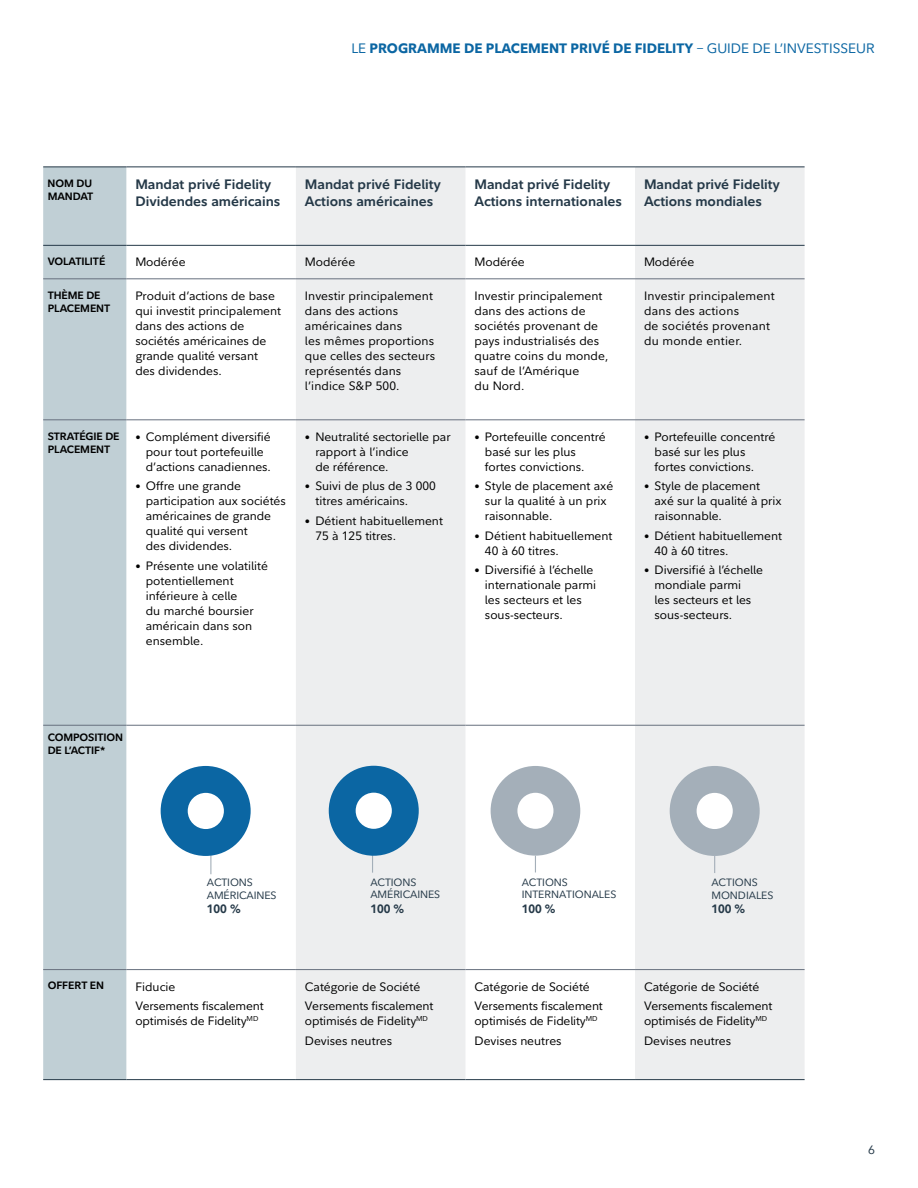
<style>
.page{position:relative;width:918px;height:1188px;background:#fff}
.page>*{position:absolute;margin:0;border:0;box-sizing:border-box;transform-origin:0 0}
.t1{font:700 13.5px/16.5px "Fidelity Sans";color:#253948}
.t2{font:800 13.5px "Fidelity Sans";color:#0b66a3}
.t3{font:12px/15px "Fidelity Sans";color:#000}
.t4{font:12px/15px "Fidelity Sans";letter-spacing:.02em;color:#000}
.t5{font:700 12px "Fidelity Sans";color:#253948}
.t6{font:12px "Fidelity Sans";color:#253948}
.t7{font:700 10.5px/13.5px "Fidelity Sans";letter-spacing:-.005em;color:#000}
.t8{font:10.5px/12.6px "Fidelity Sans";letter-spacing:-.005em;color:#253948}
.s1{font-weight:400}
.s2{font-weight:300;font-size:10.5px}
</style>
<div class="page">
<div style="left:43px;top:167px;width:83px;height:912px;background:#c0cfd5"></div>
<svg style="left:296px;top:167px;width:509px;height:912px;fill:#edeeef"></svg>
<hr style="left:43px;top:166px;width:83px;height:1px;background:#253948">
<hr style="left:126px;top:166px;width:170px;height:1px;background:#253948">
<hr style="left:296px;top:166px;width:169px;height:1px;background:#253948">
<hr style="left:465px;top:166px;width:170px;height:1px;background:#253948">
<hr style="left:635px;top:166px;width:170px;height:1px;background:#253948">
<hr style="left:43px;top:245px;width:83px;height:1px;background:#253948">
<hr style="left:126px;top:245px;width:170px;height:1px;background:#253948">
<hr style="left:296px;top:245px;width:169px;height:1px;background:#253948">
<hr style="left:465px;top:245px;width:170px;height:1px;background:#253948">
<hr style="left:635px;top:245px;width:170px;height:1px;background:#253948">
<hr style="left:43px;top:1079px;width:83px;height:1px;background:#253948">
<hr style="left:126px;top:1079px;width:170px;height:1px;background:#253948">
<hr style="left:296px;top:1079px;width:169px;height:1px;background:#253948">
<hr style="left:465px;top:1079px;width:170px;height:1px;background:#253948">
<hr style="left:635px;top:1079px;width:170px;height:1px;background:#253948">
<hr style="left:43px;top:279px;width:83px;height:1px;background:#67707e">
<hr style="left:126px;top:279px;width:170px;height:1px;background:#67707e">
<hr style="left:296px;top:279px;width:169px;height:1px;background:#67707e">
<hr style="left:465px;top:279px;width:170px;height:1px;background:#67707e">
<hr style="left:635px;top:279px;width:170px;height:1px;background:#67707e">
<hr style="left:43px;top:420px;width:83px;height:1px;background:#67707e">
<hr style="left:126px;top:420px;width:170px;height:1px;background:#67707e">
<hr style="left:296px;top:420px;width:169px;height:1px;background:#67707e">
<hr style="left:465px;top:420px;width:170px;height:1px;background:#67707e">
<hr style="left:635px;top:420px;width:170px;height:1px;background:#67707e">
<hr style="left:43px;top:725px;width:83px;height:1px;background:#67707e">
<hr style="left:126px;top:725px;width:170px;height:1px;background:#67707e">
<hr style="left:296px;top:725px;width:169px;height:1px;background:#67707e">
<hr style="left:465px;top:725px;width:170px;height:1px;background:#67707e">
<hr style="left:635px;top:725px;width:170px;height:1px;background:#67707e">
<hr style="left:43px;top:969px;width:83px;height:1px;background:#67707e">
<hr style="left:126px;top:969px;width:170px;height:1px;background:#67707e">
<hr style="left:296px;top:969px;width:169px;height:1px;background:#67707e">
<hr style="left:465px;top:969px;width:170px;height:1px;background:#67707e">
<hr style="left:635px;top:969px;width:170px;height:1px;background:#67707e">
<svg style="left:210px;top:856px;width:1px;height:18px"></svg>
<div style="left:161px;top:766px;width:90px;height:90px;background:#0b66a3;border-radius:45px"></div>
<div style="left:188px;top:793px;width:36px;height:36px;background:#fff;border-radius:50%"></div>
<hr style="left:372px;top:826px;width:1px;height:47px;background:#a4afb9">
<div style="left:329px;top:766px;width:90px;height:90px;background:#0b66a3;border-radius:45px"></div>
<div style="left:356px;top:793px;width:36px;height:36px;background:#fff;border-radius:50%"></div>
<svg style="left:535px;top:856px;width:1px;height:16px"></svg>
<div style="left:491px;top:766px;width:89px;height:90px;background:#a4afb9;border-radius:45px"></div>
<div style="left:517px;top:793px;width:36px;height:36px;background:#fff;border-radius:50%"></div>
<svg style="left:714px;top:856px;width:1px;height:17px"></svg>
<div style="left:670px;top:766px;width:90px;height:90px;background:#a4afb9;border-radius:45px"></div>
<div style="left:697px;top:793px;width:36px;height:36px;background:#fff;border-radius:50%"></div>
<p class="t2" style="left:351px;top:40px;width:525px"><span class="s1">LE</span> PROGRAMME DE PLACEMENT PRIVÉ DE FIDELITY <span class="s1">– GUIDE DE L’INVESTISSEUR</span></p>
<p class="t7" style="left:48px;top:176px;width:47px">NOM DU<br>MANDAT</p>
<p class="t1" style="left:135px;top:176px;width:147px">Mandat privé Fidelity<br>Dividendes américains</p>
<p class="t1" style="left:305px;top:176px;width:138px">Mandat privé Fidelity<br>Actions américaines</p>
<p class="t1" style="left:474px;top:176px;width:149px">Mandat privé Fidelity<br>Actions internationales</p>
<p class="t1" style="left:644px;top:176px;width:138px">Mandat privé Fidelity<br>Actions mondiales</p>
<p class="t7" style="left:48px;top:255px;width:59px">VOLATILITÉ</p>
<p class="t3" style="left:135px;top:255px;width:52px">Modérée</p>
<p class="t3" style="left:305px;top:255px;width:52px">Modérée</p>
<p class="t3" style="left:474px;top:255px;width:52px">Modérée</p>
<p class="t3" style="left:644px;top:255px;width:52px">Modérée</p>
<p class="t7" style="left:48px;top:288px;width:64px">THÈME DE<br>PLACEMENT</p>
<p class="t3" style="left:135px;top:288px;width:147px">Produit d’actions de base qui investit principalement dans des actions de sociétés américaines de grande qualité versant<br>des dividendes.</p>
<p class="t3" style="left:305px;top:288px;width:132px">Investir principalement dans des actions américaines dans<br>les mêmes proportions que celles des secteurs représentés dans l’indice S&amp;P 500.</p>
<p class="t3" style="left:474px;top:288px;width:136px">Investir principalement dans des actions de sociétés provenant de pays industrialisés des quatre coins du monde, sauf de l’Amérique<br>du Nord.</p>
<p class="t4" style="left:644px;top:288px;width:132px">Investir principalement dans des actions<br>de sociétés provenant du monde entier.</p>
<p class="t7" style="left:48px;top:429px;width:73px">STRATÉGIE DE<br>PLACEMENT</p>
<p class="t3" style="left:146px;top:429px;width:127px;text-indent:-10px"><span class="s2">•</span> Complément diversifié pour tout portefeuille d’actions canadiennes.</p>
<p class="t3" style="left:146px;top:479px;width:142px;text-indent:-10px"><span class="s2">•</span> Offre une grande participation aux sociétés américaines de grande qualité qui versent<br>des dividendes.</p>
<p class="t3" style="left:146px;top:558px;width:124px;text-indent:-10px"><span class="s2">•</span> Présente une volatilité potentiellement inférieure à celle<br>du marché boursier américain dans son ensemble.</p>
<p class="t3" style="left:315px;top:429px;width:137px;text-indent:-10px"><span class="s2">•</span> Neutralité sectorielle par rapport à l’indice<br>de référence.</p>
<p class="t3" style="left:315px;top:479px;width:122px;text-indent:-10px"><span class="s2">•</span> Suivi de plus de 3 000 titres américains.</p>
<p class="t3" style="left:315px;top:513px;width:129px;text-indent:-10px"><span class="s2">•</span> Détient habituellement<br>75 à 125 titres.</p>
<p class="t3" style="left:485px;top:429px;width:122px;text-indent:-10px"><span class="s2">•</span> Portefeuille concentré basé sur les plus fortes convictions.</p>
<p class="t3" style="left:485px;top:479px;width:130px;text-indent:-10px"><span class="s2">•</span> Style de placement axé sur la qualité à un prix raisonnable.</p>
<p class="t3" style="left:485px;top:528px;width:129px;text-indent:-10px"><span class="s2">•</span> Détient habituellement<br>40 à 60 titres.</p>
<p class="t3" style="left:485px;top:563px;width:113px;text-indent:-10px"><span class="s2">•</span> Diversifié à l’échelle internationale parmi les secteurs et les sous-secteurs.</p>
<p class="t3" style="left:655px;top:429px;width:122px;text-indent:-10px"><span class="s2">•</span> Portefeuille concentré basé sur les plus fortes convictions.</p>
<p class="t3" style="left:655px;top:479px;width:129px;text-indent:-10px"><span class="s2">•</span> Style de placement axé sur la qualité à prix raisonnable.</p>
<p class="t3" style="left:655px;top:528px;width:129px;text-indent:-10px"><span class="s2">•</span> Détient habituellement<br>40 à 60 titres.</p>
<p class="t3" style="left:655px;top:563px;width:110px;text-indent:-10px"><span class="s2">•</span> Diversifié à l’échelle mondiale parmi<br>les secteurs et les sous‑secteurs.</p>
<p class="t7" style="left:48px;top:730px;width:77px">COMPOSITION<br>DE L’ACTIF*</p>
<p class="t8" style="left:207px;top:876px;width:71px">ACTIONS<br>AMÉRICAINES</p>
<p class="t5" style="left:207px;top:901px;width:35px">100 %</p>
<p class="t7" style="left:48px;top:979px;width:58px">OFFERT EN</p>
<p class="t3" style="left:135px;top:977px;width:130px;line-height:19.5px">Fiducie<br>Versements fiscalement</p>
<p class="t3" style="left:135px;top:1013px;width:125px">optimisés de Fidelity<sup>MD</sup></p>
<p class="t8" style="left:370px;top:876px;width:71px">ACTIONS<br>AMÉRICAINES</p>
<p class="t5" style="left:370px;top:901px;width:35px">100 %</p>
<p class="t3" style="left:305px;top:977px;width:130px;line-height:19.5px">Catégorie de Société<br>Versements fiscalement</p>
<p class="t3" style="left:305px;top:1011px;width:125px;line-height:19.5px">optimisés de Fidelity<sup>MD<br></sup>Devises neutres</p>
<p class="t8" style="left:522px;top:876px;width:96px">ACTIONS<br>INTERNATIONALES</p>
<p class="t5" style="left:522px;top:900px;width:35px">100 %</p>
<p class="t3" style="left:474px;top:977px;width:130px;line-height:19.5px">Catégorie de Société<br>Versements fiscalement</p>
<p class="t3" style="left:474px;top:1011px;width:125px;line-height:19.5px">optimisés de Fidelity<sup>MD<br></sup>Devises neutres</p>
<p class="t8" style="left:711px;top:876px;width:64px">ACTIONS<br>MONDIALES</p>
<p class="t5" style="left:711px;top:901px;width:35px">100 %</p>
<p class="t3" style="left:644px;top:977px;width:130px;line-height:19.5px">Catégorie de Société<br>Versements fiscalement</p>
<p class="t3" style="left:644px;top:1011px;width:125px;line-height:19.5px">optimisés de Fidelity<sup>MD<br></sup>Devises neutres</p>
<p class="t6" style="left:868px;top:1142px;width:8px">6</p>
</div>
